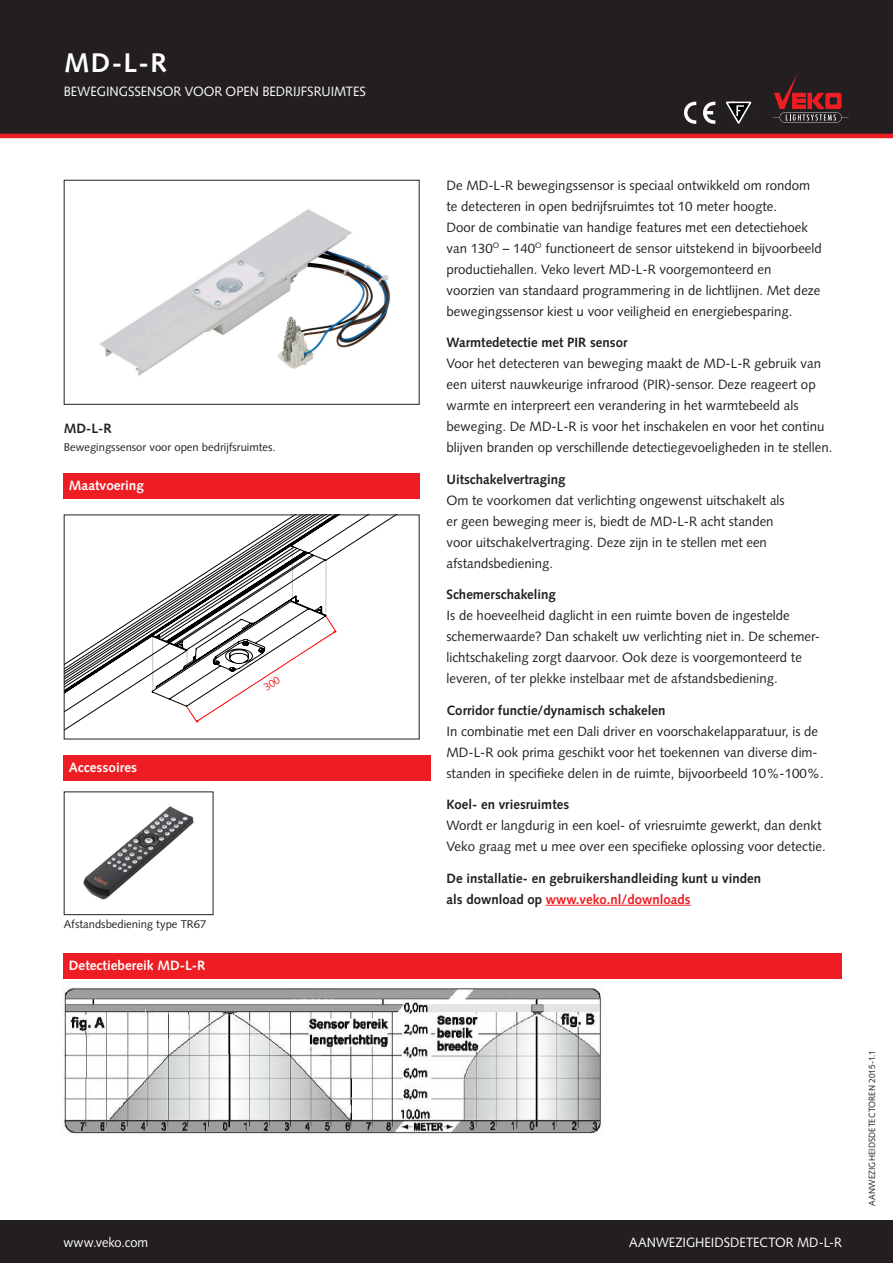
<style>
.page{position:relative;width:893px;height:1263px;background:#fff}
.page>*{position:absolute;margin:0;border:0;box-sizing:border-box;transform-origin:0 0}
.t1{font:700 27px "Syntax";color:#fff}
.t2{font:13.5px/21px "Syntax";color:#231f20}
.t3{font:700 13.5px "Syntax";color:#231f20}
.t4{font:13.5px "Syntax";color:#fff;scale:.95 1}
.t5{font:700 13.5px "Syntax";color:#fff}
.t6{font:700 13.5px "Syntax";color:#ee1d23}
.t7{font:11.25px "Syntax";color:#231f20}
.t8{font:9px "Syntax";letter-spacing:.015em;color:#231f20;scale:.93 1}
.s1{color:#231f20}
</style>
<div class="page">
<div style="left:0;top:0;width:893px;height:136px;background:#231f20"></div>
<hr style="left:0;top:134px;width:893px;height:4px;background:#ee1d23">
<div style="left:0;top:1220px;width:893px;height:43px;background:#231f20"></div>
<img style="left:99px;top:209px;width:292px;height:167px">
<div style="left:64px;top:180px;width:356px;height:225px;border:1px solid #231f20"></div>
<svg style="left:684px;top:101px;width:12px;height:23px"></svg>
<svg style="left:703px;top:101px;width:12px;height:23px"></svg>
<svg style="left:726px;top:101px;width:26px;height:23px"></svg>
<svg style="left:773px;top:75px;width:76px;height:48px"></svg>
<hr style="left:64px;top:794px;width:355px;height:1px;background:#c0c0c0">
<hr style="left:64px;top:798px;width:355px;height:1px;background:#c0c0c0">
<hr style="left:446px;top:515px;width:1px;height:224px;background:#c0c0c0">
<hr style="left:439px;top:515px;width:1px;height:224px;background:#c0c0c0">
<svg style="left:66px;top:516px;width:329px;height:214px"></svg>
<div style="left:63px;top:473px;width:357px;height:26px;background:#ee1d23"></div>
<hr style="left:546px;top:905px;width:145px;height:1px;background:#ee1d23">
<img style="left:66px;top:794px;width:145px;height:106px">
<div style="left:64px;top:755px;width:367px;height:26px;background:#ee1d23"></div>
<div style="left:64px;top:953px;width:778px;height:26px;background:#ee1d23"></div>
<img style="left:63px;top:988px;width:540px;height:148px">
<svg style="left:187px;top:548px;width:149px;height:174px"></svg>
<p class="t1" style="left:64px;top:47px;width:104px">MD-L-R</p>
<p class="t4" style="left:64px;top:84px;width:320px">BEWEGINGSSENSOR VOOR OPEN BEDRIJFSRUIMTES</p>
<p class="t3" style="left:64px;top:420px;width:49px">MD-L-R</p>
<p class="t7" style="left:64px;top:440px;width:213px">Bewegingssensor voor open bedrijfsruimtes.</p>
<p class="t5" style="left:69px;top:477px;width:77px">Maatvoering</p>
<p class="t5" style="left:69px;top:759px;width:70px">Accessoires</p>
<p class="t7" style="left:64px;top:917px;width:144px">Afstandsbediening type TR67</p>
<p class="t5" style="left:69px;top:957px;width:138px">Detectiebereik MD-L-R</p>
<p class="t2" style="left:446px;top:175px;width:365px">De MD-L-R bewegingssensor is speciaal ontwikkeld om rondom</p>
<p class="t2" style="left:446px;top:196px;width:332px">te detecteren in open bedrijfsruimtes tot 10 meter hoogte.</p>
<p class="t2" style="left:446px;top:217px;width:377px">Door de combinatie van handige features met een detectiehoek van 130<sup>O</sup> – 140<sup>O</sup> functioneert de sensor uitstekend in bijvoorbeeld productiehallen. Veko levert MD-L-R voorgemonteerd en voorzien van standaard programmering in de lichtlijnen. Met deze bewegingssensor kiest u voor veiligheid en energiebesparing.</p>
<p class="t3" style="left:446px;top:335px;width:183px">Warmtedetectie met PIR sensor</p>
<p class="t2" style="left:446px;top:353px;width:387px">Voor het detecteren van beweging maakt de MD-L-R gebruik van een uiterst nauwkeurige infrarood (PIR)-sensor. Deze reageert op warmte en interpreert een verandering in het warmtebeeld als beweging. De MD-L-R is voor het inschakelen en voor het continu blijven branden op verschillende detectiegevoeligheden in te stellen.</p>
<p class="t3" style="left:446px;top:471px;width:121px">Uitschakelvertraging</p>
<p class="t2" style="left:446px;top:490px;width:340px">Om te voorkomen dat verlichting ongewenst uitschakelt als er geen beweging meer is, biedt de MD-L-R acht standen voor uitschakelvertraging. Deze zijn in te stellen met een afstandsbediening.</p>
<p class="t3" style="left:446px;top:587px;width:111px">Schemerschakeling</p>
<p class="t2" style="left:446px;top:605px;width:375px">Is de hoeveelheid daglicht in een ruimte boven de ingestelde schemerwaarde? Dan schakelt uw verlichting niet in. De schemer&shy;lichtschakeling zorgt daarvoor. Ook deze is voorgemonteerd te leveren, of ter plekke instelbaar met de afstandsbediening.</p>
<p class="t3" style="left:446px;top:702px;width:221px">Corridor functie/dynamisch schakelen</p>
<p class="t2" style="left:446px;top:721px;width:379px">In combinatie met een Dali driver en voorschakelapparatuur, is de<br>MD-L-R ook prima geschikt voor het toekennen van diverse dim&shy;standen in specifieke delen in de ruimte, bijvoorbeeld 10%-100%.</p>
<p class="t3" style="left:446px;top:797px;width:124px">Koel- en vriesruimtes</p>
<p class="t2" style="left:446px;top:815px;width:381px">Wordt er langdurig in een koel- of vriesruimte gewerkt, dan denkt<br>Veko graag met u mee over een specifieke oplossing voor detectie.</p>
<p class="t3" style="left:446px;top:870px;width:316px">De installatie- en gebruikershandleiding kunt u vinden</p>
<p class="t6" style="left:446px;top:891px;width:246px"><span class="s1">als download op</span> www.veko.nl/downloads</p>
<p class="t4" style="left:63px;top:1234px;width:91px">www.veko.com</p>
<p class="t4" style="left:629px;top:1234px;width:226px">AANWEZIGHEIDSDETECTOR MD-L-R</p>
<p class="t8" style="left:867px;top:1205px;width:168px;rotate:-90deg">AANWEZIGHEIDSDETECTOREN 2015-1.1</p>
</div>
